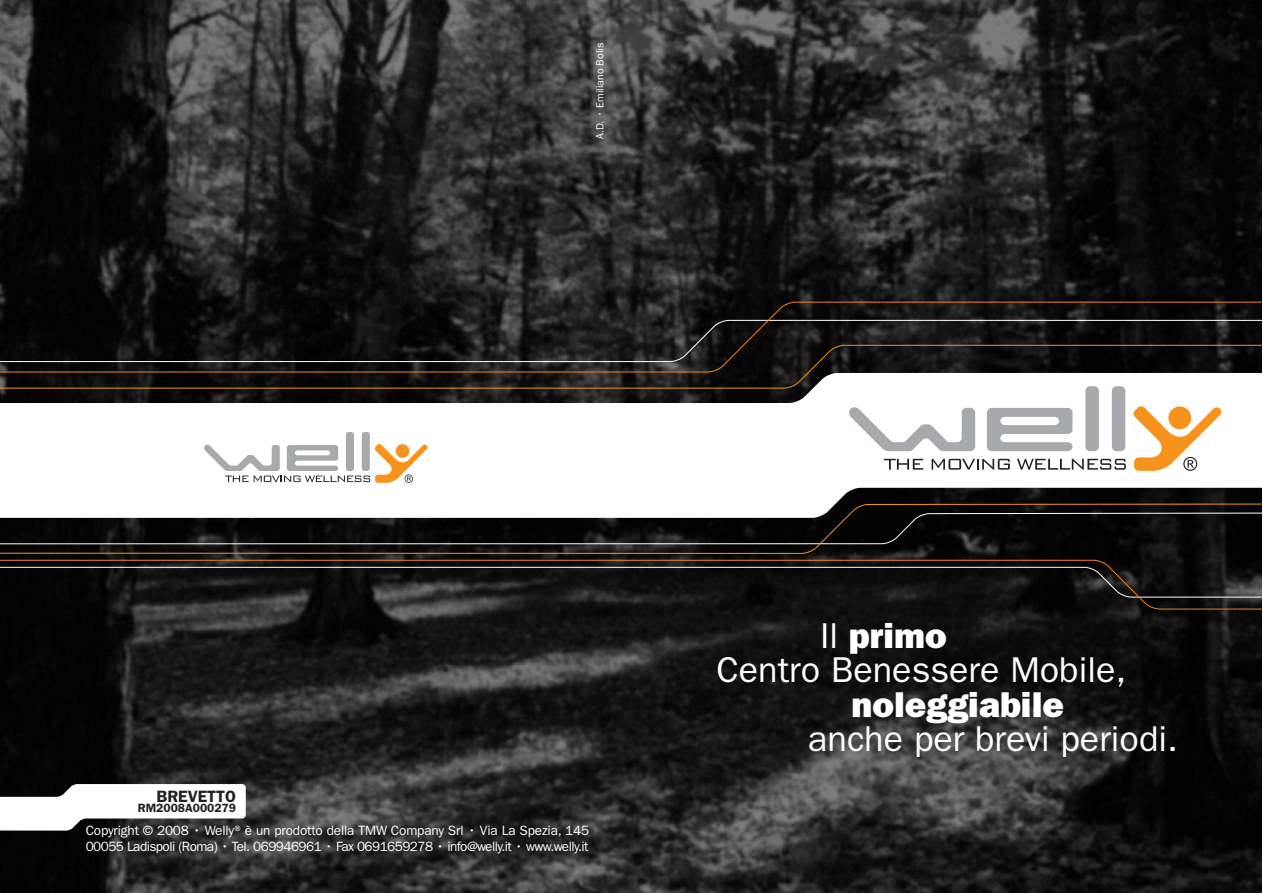
<style>
.page{position:relative;width:1263px;height:893px;background:#fff}
.page>*{position:absolute;margin:0;border:0;box-sizing:border-box;transform-origin:0 0}
.t1{font:36px/34.5px "Franklin Gothic LT";color:#fff}
.t2{font:800 36px "Franklin Gothic LT";color:#fff}
.t3{font:600 16.5px "Franklin Gothic LT";color:#231f20}
.t4{font:13.5px/16.2px "Franklin Gothic LT";letter-spacing:-.04em;color:#fff}
.t5{font:600 12px "Franklin Gothic LT";color:#231f20}
.t6{font:10.5px "Franklin Gothic LT";color:#fff}
.s1{font-weight:800}
</style>
<div class="page">
<img style="left:0;top:0;width:1262px;height:893px">
<svg style="left:0;top:518px;width:1262px;height:36px;background:#12100e"></svg>
<svg style="left:0;top:559px;width:1262px;height:50px;background:#1c1a18"></svg>
<svg style="left:0;top:302px;width:1262px;height:71px;background:#191715"></svg>
<svg style="left:0;top:373px;width:1262px;height:145px"></svg>
<svg style="left:884px;top:459px;width:39px;height:11px"></svg>
<svg style="left:932px;top:459px;width:78px;height:11px"></svg>
<svg style="left:1017px;top:459px;width:109px;height:11px"></svg>
<svg style="left:987px;top:408px;width:85px;height:43px"></svg>
<div style="left:1085px;top:386px;width:14px;height:65px;background:#a8a9ad;border-radius:5px"></div>
<div style="left:1112px;top:386px;width:13px;height:65px;background:#a8a9ad;border-radius:5px"></div>
<svg style="left:1133px;top:406px;width:88px;height:65px"></svg>
<svg style="left:849px;top:406px;width:126px;height:45px"></svg>
<div style="left:346px;top:432px;width:8px;height:39px;background:#a8a9ad;border-radius:3px"></div>
<div style="left:362px;top:432px;width:8px;height:39px;background:#a8a9ad;border-radius:3px"></div>
<svg style="left:204px;top:444px;width:223px;height:39px"></svg>
<svg style="left:0;top:784px;width:246px;height:47px"></svg>
<p class="t6" style="left:596px;top:139px;width:98px;rotate:-90deg">A.D. • Emiliano Bolis</p>
<p class="t3" style="left:156px;top:791px;width:81px">BREVETTO</p>
<p class="t5" style="left:138px;top:804px;width:100px">RM2008A000279</p>
<p class="t4" style="left:86px;top:823px;width:505px">Copyright © 2008 • Welly®è un prodotto della TMW Company Srl • Via La Spezia, 145<br>00055 Ladispoli (Roma) • Tel. 069946961 • Fax 0691659278 • info@welly.it • www.welly.it</p>
<h1 class="t1" style="left:716px;top:621px;width:411px;text-indent:104px">Il <span class="s1">primo<br></span>Centro Benessere Mobile,</h1>
<h1 class="t2" style="left:852px;top:692px;width:214px">noleggiabile</h1>
<h1 class="t1" style="left:808px;top:725px;width:371px">anche per brevi periodi.</h1>
</div>
